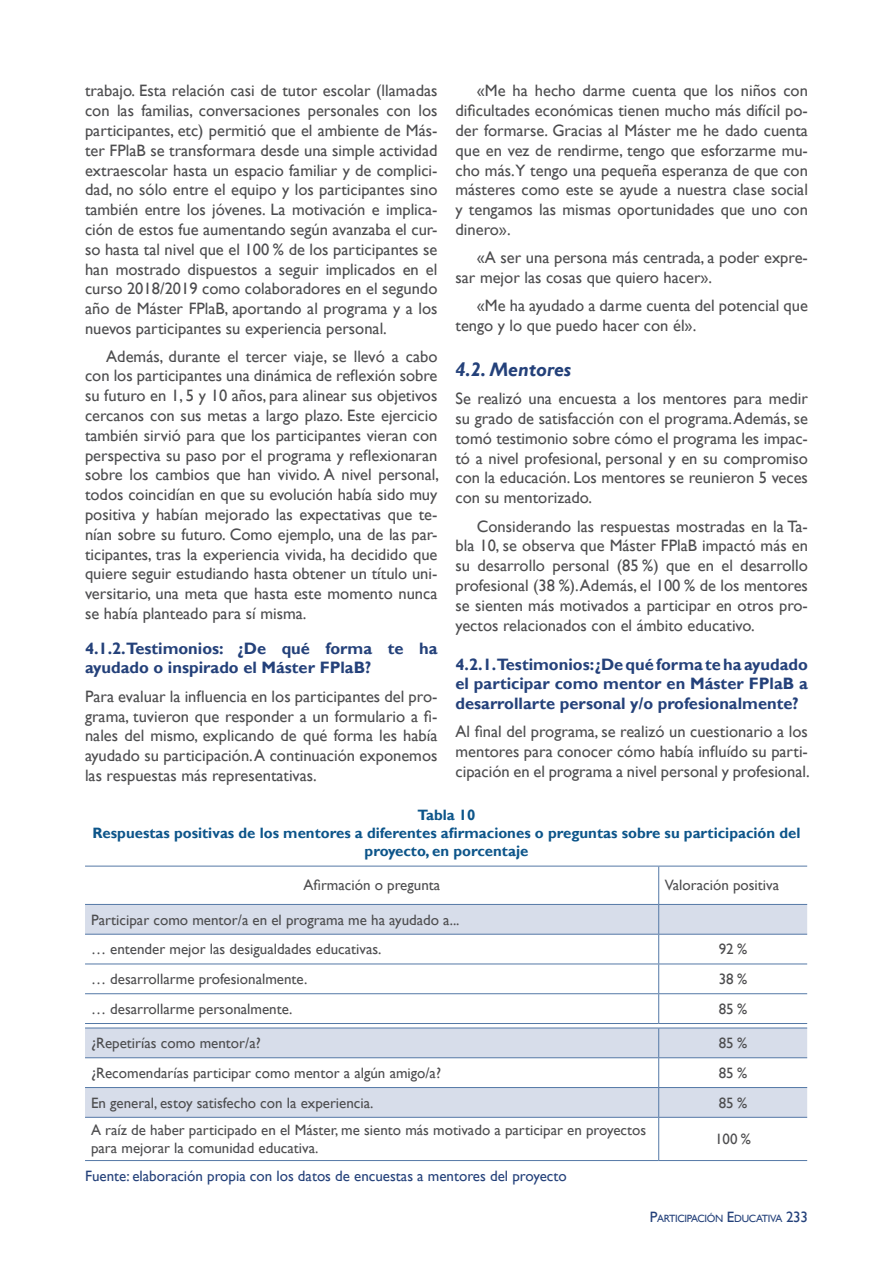
<style>
.page{position:relative;width:893px;height:1263px;background:#fff}
.page>*{position:absolute;margin:0;border:0;box-sizing:border-box;transform-origin:0 0}
.t1{font:italic 700 19.5px "Gill Sans";color:#24417a}
.t2{font:16.5px/19.8px "Gill Sans";color:#4d4d4f;text-align:justify}
.t3{font:700 16.5px/19.8px "Gill Sans";color:#24417a}
.t4{font:15px/29.7px "Gill Sans";color:#4d4d4f}
.t5{font:700 15px/18px "Gill Sans";color:#0d558a;text-align:center}
.t6{font:15px "Gill Sans";color:#24417a}
.t7{font:10.5px "Gill Sans";letter-spacing:-.03em;color:#24417a}
.s1{font-size:15px}
</style>
<div class="page">
<svg style="left:85px;top:867px;width:722px;height:37px"></svg>
<svg style="left:85px;top:905px;width:722px;height:212px"></svg>
<div style="left:85px;top:1023px;width:574px;height:5px;background:#fff"></div>
<hr style="left:658px;top:866px;width:1px;height:38px;background:#5478a6">
<hr style="left:85px;top:904px;width:574px;height:1px;background:#5478a6">
<hr style="left:659px;top:904px;width:148px;height:1px;background:#5478a6">
<hr style="left:85px;top:934px;width:574px;height:1px;background:#5478a6">
<hr style="left:85px;top:963px;width:574px;height:1px;background:#5478a6">
<hr style="left:85px;top:993px;width:574px;height:1px;background:#5478a6">
<hr style="left:85px;top:1023px;width:574px;height:1px;background:#5478a6">
<hr style="left:85px;top:1028px;width:574px;height:1px;background:#5478a6">
<hr style="left:85px;top:1057px;width:574px;height:1px;background:#5478a6">
<hr style="left:85px;top:1087px;width:574px;height:1px;background:#5478a6">
<hr style="left:85px;top:1117px;width:574px;height:1px;background:#5478a6">
<hr style="left:85px;top:1160px;width:574px;height:1px;background:#5478a6">
<hr style="left:85px;top:866px;width:574px;height:1px;background:#5478a6">
<hr style="left:659px;top:866px;width:148px;height:1px;background:#5478a6">
<hr style="left:659px;top:934px;width:148px;height:1px;background:#5478a6">
<hr style="left:659px;top:963px;width:148px;height:1px;background:#5478a6">
<hr style="left:659px;top:993px;width:148px;height:1px;background:#5478a6">
<hr style="left:659px;top:1023px;width:148px;height:1px;background:#5478a6">
<hr style="left:659px;top:1028px;width:148px;height:1px;background:#5478a6">
<hr style="left:659px;top:1057px;width:148px;height:1px;background:#5478a6">
<hr style="left:659px;top:1087px;width:148px;height:1px;background:#5478a6">
<svg style="left:658px;top:905px;width:1px;height:212px"></svg>
<hr style="left:659px;top:1117px;width:148px;height:1px;background:#5478a6">
<hr style="left:658px;top:1118px;width:1px;height:42px;background:#5478a6">
<hr style="left:659px;top:1160px;width:148px;height:1px;background:#5478a6">
<p class="t2" style="left:85px;top:81px;width:354px">trabajo. Esta relación casi de tutor escolar (llamadas con las familias, conversaciones personales con los participantes, etc) permitió que el ambiente de Más&shy;ter FPlaB se transformara desde una simple actividad extraescolar hasta un espacio familiar y de complici&shy;dad, no sólo entre el equipo y los participantes sino también entre los jóvenes. La motivación e implica&shy;ción de estos fue aumentando según avanzaba el cur&shy;so hasta tal nivel que el 100 % de los participantes se han mostrado dispuestos a seguir implicados en el curso 2018/2019 como colaboradores en el segundo año de Máster FPlaB, aportando al programa y a los nuevos participantes su experiencia personal.</p>
<p class="t2" style="left:85px;top:346px;width:356px;text-indent:21px">Además, durante el tercer viaje, se llevó a cabo con los participantes una dinámica de reflexión sobre su futuro en 1, 5 y 10 años, para alinear sus objetivos cercanos con sus metas a largo plazo. Este ejercicio también sirvió para que los participantes vieran con perspectiva su paso por el programa y reflexionaran sobre los cambios que han vivido. A nivel personal, todos coincidían en que su evolución había sido muy positiva y habían mejorado las expectativas que te&shy;nían sobre su futuro. Como ejemplo, una de las par&shy;ticipantes, tras la experiencia vivida, ha decidido que quiere seguir estudiando hasta obtener un título uni&shy;versitario, una meta que hasta este momento nunca se había planteado para sí misma.</p>
<p class="t3" style="left:85px;top:639px;width:354px">4.1.2.Testimonios: ¿De qué forma te ha ayudado o inspirado el Máster FPlaB?</p>
<p class="t2" style="left:85px;top:687px;width:354px">Para evaluar la influencia en los participantes del pro&shy;grama, tuvieron que responder a un formulario a fi&shy;nales del mismo, explicando de qué forma les había ayudado su participación. A continuación exponemos las respuestas más representativas.</p>
<p class="t2" style="left:455px;top:81px;width:354px;text-indent:21px">«Me ha hecho darme cuenta que los niños con dificultades económicas tienen mucho más difícil po&shy;der formarse. Gracias al Máster me he dado cuenta que en vez de rendirme, tengo que esforzarme mu&shy;cho más.Y tengo una pequeña esperanza de que con másteres como este se ayude a nuestra clase social y tengamos las mismas oportunidades que uno con dinero».</p>
<p class="t2" style="left:455px;top:248px;width:354px;text-indent:21px">«A ser una persona más centrada, a poder expre&shy;sar mejor las cosas que quiero hacer».</p>
<p class="t2" style="left:455px;top:296px;width:354px;text-indent:21px">«Me ha ayudado a darme cuenta del potencial que tengo y lo que puedo hacer con él».</p>
<p class="t1" style="left:455px;top:358px;width:117px">4.2. Mentores</p>
<p class="t2" style="left:455px;top:389px;width:354px">Se realizó una encuesta a los mentores para medir su grado de satisfacción con el programa. Además, se tomó testimonio sobre cómo el programa les impac&shy;tó a nivel profesional, personal y en su compromiso con la educación. Los mentores se reunieron 5 veces con su mentorizado.</p>
<p class="t2" style="left:455px;top:516px;width:354px;text-indent:21px">Considerando las respuestas mostradas en la Ta&shy;bla 10, se observa que Máster FPlaB impactó más en su desarrollo personal (85 %) que en el desarrollo profesional (38 %). Además, el 100 % de los mentores se sienten más motivados a participar en otros pro&shy;yectos relacionados con el ámbito educativo.</p>
<p class="t3" style="left:455px;top:654px;width:354px;text-align:justify">4.2.1.Testimonios:¿De qué forma te ha ayudado el participar como mentor en Máster FPlaB a desarrollarte personal y/o profesionalmente?</p>
<p class="t2" style="left:455px;top:722px;width:356px">Al final del programa, se realizó un cuestionario a los mentores para conocer cómo había influído su parti&shy;cipación en el programa a nivel personal y profesional.</p>
<p class="t5" style="left:92px;top:807px;width:710px">Tabla 10<br>Respuestas positivas de los mentores a diferentes afirmaciones o preguntas sobre su participación del proyecto, en porcentaje</p>
<p class="t4" style="left:303px;top:871px;width:138px">Afirmación o pregunta</p>
<p class="t4" style="left:665px;top:871px;width:116px">Valoración positiva</p>
<p class="t4" style="left:91px;top:905px;width:370px">Participar como mentor/a en el programa me ha ayudado a... … entender mejor las desigualdades educativas.</p>
<p class="t4" style="left:719px;top:935px;width:30px">92%</p>
<p class="t4" style="left:91px;top:964px;width:218px">… desarrollarme profesionalmente.</p>
<p class="t4" style="left:719px;top:964px;width:30px">38%</p>
<p class="t4" style="left:91px;top:994px;width:203px">… desarrollarme personalmente.</p>
<p class="t4" style="left:719px;top:994px;width:30px">85%</p>
<p class="t4" style="left:91px;top:1028px;width:171px">¿Repetirías como mentor/a?</p>
<p class="t4" style="left:719px;top:1028px;width:30px">85%</p>
<p class="t4" style="left:91px;top:1058px;width:351px">¿Recomendarías participar como mentor a algún amigo/a?</p>
<p class="t4" style="left:719px;top:1058px;width:30px">85%</p>
<p class="t4" style="left:91px;top:1088px;width:284px">En general, estoy satisfecho con la experiencia.</p>
<p class="t4" style="left:719px;top:1088px;width:30px">85%</p>
<p class="t4" style="left:91px;top:1121px;width:557px;line-height:18px">A raíz de haber participado en el Máster, me siento más motivado a participar en proyectos para mejorar la comunidad educativa.</p>
<p class="t4" style="left:715px;top:1124px;width:37px">100 %</p>
<p class="t6" style="left:85px;top:1167px;width:483px">Fuente: elaboración propia con los datos de encuestas a mentores del proyecto</p>
<p class="t7" style="left:650px;top:1213px;width:160px"><span class="s1">P</span>ARTICIPACIÓN <span class="s1">E</span>DUCATIVA <span class="s1">233</span></p>
</div>
